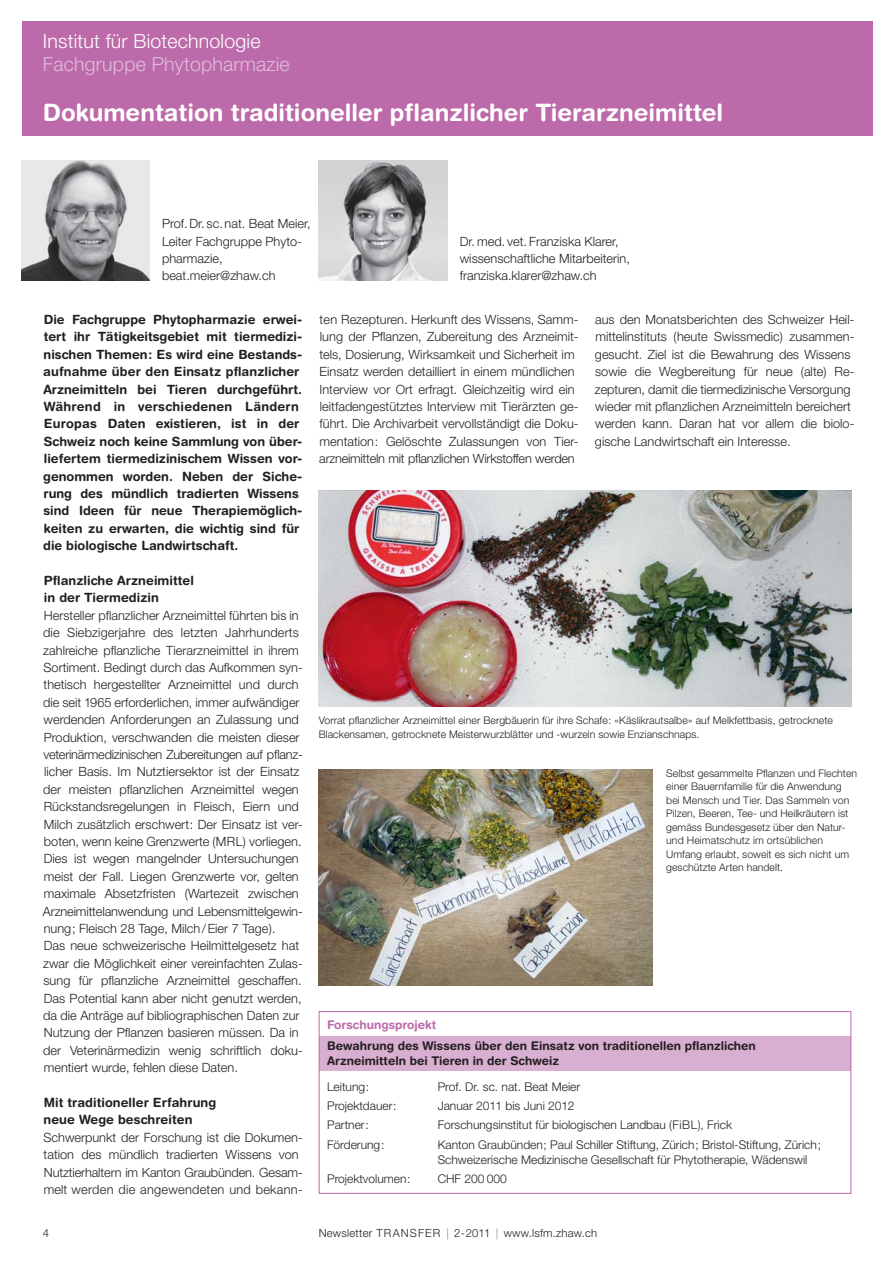
<style>
.page{position:relative;width:893px;height:1263px;background:#fff}
.page>*{position:absolute;margin:0;border:0;box-sizing:border-box;transform-origin:0 0}
.t1{font:700 24px "Helvetica Rounded LT Std";color:#fff}
.t2{font:300 19.5px "Helvetica Neue LT Std";letter-spacing:.01em;color:#fff}
.t3{font:300 19.5px "Helvetica Neue LT Std";letter-spacing:.01em;color:#debdda}
.t4{font:300 12.75px/17.4px "Helvetica Neue LT Std";color:#231f20}
.t5{font:700 12.75px/17.4px "Helvetica Rounded LT Std";color:#231f20}
.t6{font:300 12px/15px "Helvetica Neue LT Std";color:#231f20}
.t7{font:700 12px/15px "Helvetica Rounded LT Std";color:#231f20}
.t8{font:700 12px "Helvetica Rounded LT Std";color:#bd6aaa}
.t9{font:300 11.25px "Helvetica Neue LT Std";letter-spacing:.02em;color:#231f20}
.t10{font:300 10.5px/13.5px "Helvetica Neue LT Std";letter-spacing:.005em;color:#231f20}
</style>
<div class="page">
<div style="left:22px;top:21px;width:850px;height:115px;background:#bd6aaa"></div>
<div style="left:319px;top:1037px;width:532px;height:34px;background:#d8aed1"></div>
<div style="left:319px;top:1011px;width:532px;height:183px;border:1px solid #bd6aaa"></div>
<img style="left:319px;top:161px;width:128px;height:119px">
<img style="left:22px;top:161px;width:127px;height:119px">
<img style="left:319px;top:491px;width:532px;height:216px">
<img style="left:319px;top:769px;width:333px;height:216px">
<h2 class="t2" style="left:43px;top:34px;width:219px">Institut für Biotechnologie</h2>
<h2 class="t3" style="left:43px;top:57px;width:248px">Fachgruppe Phytopharmazie</h2>
<h1 class="t1" style="left:43px;top:104px;width:682px">Dokumentation traditioneller pflanzlicher Tierarzneimittel</h1>
<p class="t4" style="left:162px;top:217px;width:150px">Prof. Dr. sc. nat. Beat Meier,<br>Leiter Fachgruppe Phyto&shy;pharmazie, beat.meier@zhaw.ch</p>
<p class="t4" style="left:460px;top:234px;width:172px">Dr. med. vet. Franziska Klarer, wissenschaftliche Mitarbeiterin, franziska.klarer@zhaw.ch</p>
<p class="t5" style="left:43px;top:312px;width:261px">Die Fachgruppe Phytopharmazie erwei&shy;tert ihr Tätigkeitsgebiet mit tierme di zi&shy;nischen Themen: Es wird eine Bestands&shy;aufnahme über den Einsatz pflanzlicher Arzneimitteln bei Tieren durch geführt.<br>Während in verschiedenen Ländern Europas Daten existieren, ist in der Schweiz noch keine Sammlung von über&shy;liefertem tiermedizinischem Wissen vor&shy;genommen worden. Neben der Siche&shy;rung des mündlich tradierten Wissens sind Ideen für neue Therapiemöglich&shy;keiten zu erwarten, die wichtig sind für die biologische Landwirtschaft.</p>
<p class="t5" style="left:44px;top:573px;width:152px">Pflanzliche Arzneimittel in der Tiermedizin</p>
<p class="t4" style="left:43px;top:608px;width:261px">Hersteller pflanzlicher Arzneimittel führten bis in die Siebzigerjahre des letzten Jahrhunderts zahlreiche pflanzliche Tierarzneimittel in ihrem Sortiment. Bedingt durch das Aufkommen syn&shy;thetisch hergestellter Arzneimittel und durch die seit 1965 erforderlichen, immer aufwändiger werdenden Anforderungen an Zulassung und Produktion, verschwanden die meisten dieser veterinärmedizinischen Zubereitungen auf pflanz&shy;licher Basis. Im Nutztiersektor ist der Einsatz der meisten pflanzlichen Arzneimittel wegen Rückstandsregelungen in Fleisch, Eiern und Milch zusätzlich erschwert: Der Einsatz ist ver&shy;boten, wenn keine Grenzwerte (MRL) vorliegen.<br>Dies ist wegen mangelnder Untersuchungen meist der Fall. Liegen Grenzwerte vor, gelten maximale Absetzfristen (Wartezeit zwischen Arzneimittelanwendung und Lebensmittelgewin&shy;nung; Fleisch 28 Tage, Milch / Eier 7 Tage).<br>Das neue schweizerische Heilmittelgesetz hat zwar die Möglichkeit einer vereinfachten Zulas&shy;sung für pflanzliche Arzneimittel geschaffen.<br>Das Potential kann aber nicht genutzt werden, da die Anträge auf bibliographischen Daten zur Nutzung der Pflanzen basieren müssen. Da in der Veterinärmedizin wenig schriftlich doku&shy;mentiert wurde, fehlen diese Daten.</p>
<p class="t5" style="left:44px;top:1095px;width:174px">Mit traditioneller Erfahrung neue Wege beschreiten</p>
<p class="t4" style="left:44px;top:1130px;width:261px">Schwerpunkt der Forschung ist die Dokumen&shy;tation des mündlich tradierten Wissens von Nutztierhaltern im Kanton Graubünden. Gesam&shy;melt werden die angewendeten und bekann-</p>
<p class="t4" style="left:319px;top:312px;width:261px">ten Rezepturen. Herkunft des Wissens, Samm&shy;lung der Pflanzen, Zubereitung des Arzneimit&shy;tels, Dosierung, Wirksamkeit und Sicherheit im Einsatz werden detailliert in einem mündlichen Interview vor Ort erfragt. Gleichzeitig wird ein leitfadengestütztes Interview mit Tierärzten ge&shy;führt. Die Archivarbeit vervollständigt die Doku&shy;mentation: Gelöschte Zulassungen von Tier&shy;arzneimitteln mit pflanzlichen Wirkstoffen werden</p>
<p class="t4" style="left:595px;top:312px;width:261px">aus den Monatsberichten des Schweizer Heil&shy;mittelinstituts (heute Swissmedic) zusammen&shy;gesucht. Ziel ist die Bewahrung des Wissens sowie die Wegbereitung für neue (alte) Re&shy;zepturen, damit die tiermedizinische Versorgung wieder mit pflanzlichen Arzneimitteln bereichert werden kann. Daran hat vor allem die biolo&shy;gische Landwirtschaft ein Interesse.</p>
<p class="t10" style="left:319px;top:715px;width:515px">Vorrat pflanzlicher Arzneimittel einer Bergbäuerin für ihre Schafe: «Käslikrautsalbe» auf Melkfettbasis, getrocknete<br>Blackensamen, getrocknete Meisterwurzblätter und -wurzeln sowie Enzianschnaps.</p>
<p class="t8" style="left:327px;top:1020px;width:110px">Forschungsprojekt</p>
<p class="t10" style="left:666px;top:767px;width:192px">Selbst gesammelte Pflanzen und Flechten einer Bauernfamilie für die Anwendung bei Mensch und Tier. Das Sammeln von Pilzen, Beeren, Tee- und Heilkräutern ist gemäss Bundesgesetz über den Natur&shy;und Heimatschutz im ortsüblichen Umfang erlaubt, soweit es sich nicht um geschützte Arten handelt.</p>
<p class="t7" style="left:327px;top:1040px;width:430px">Bewahrung des Wissens über den Einsatz von traditionellen pflanzlichen<br>Arznei mitteln bei Tieren in der Schweiz</p>
<p class="t6" style="left:327px;top:1081px;width:44px">Leitung:</p>
<p class="t6" style="left:437px;top:1081px;width:144px">Prof. Dr. sc. nat. Beat Meier</p>
<p class="t6" style="left:327px;top:1100px;width:71px">Projektdauer:</p>
<p class="t6" style="left:437px;top:1100px;width:138px">Januar 2011 bis Juni 2012</p>
<p class="t6" style="left:327px;top:1119px;width:43px">Partner:</p>
<p class="t6" style="left:437px;top:1119px;width:296px">Forschungsinstitut für biologischen Landbau (FiBL), Frick</p>
<p class="t6" style="left:327px;top:1138px;width:59px">Förderung:</p>
<p class="t6" style="left:437px;top:1138px;width:385px">Kanton Graubünden; Paul Schiller Stiftung, Zürich; Bristol-Stiftung, Zürich;<br>Schweizerische Medizinische Gesellschaft für Phytotherapie, Wädenswil</p>
<p class="t6" style="left:327px;top:1173px;width:85px">Projektvolumen:</p>
<p class="t6" style="left:437px;top:1173px;width:70px">CHF 200 000</p>
<p class="t9" style="left:43px;top:1229px;width:8px">4</p>
<p class="t9" style="left:319px;top:1229px;width:280px">Newsletter TRANSFER | 2-2011 | www.lsfm.zhaw.ch</p>
</div>
